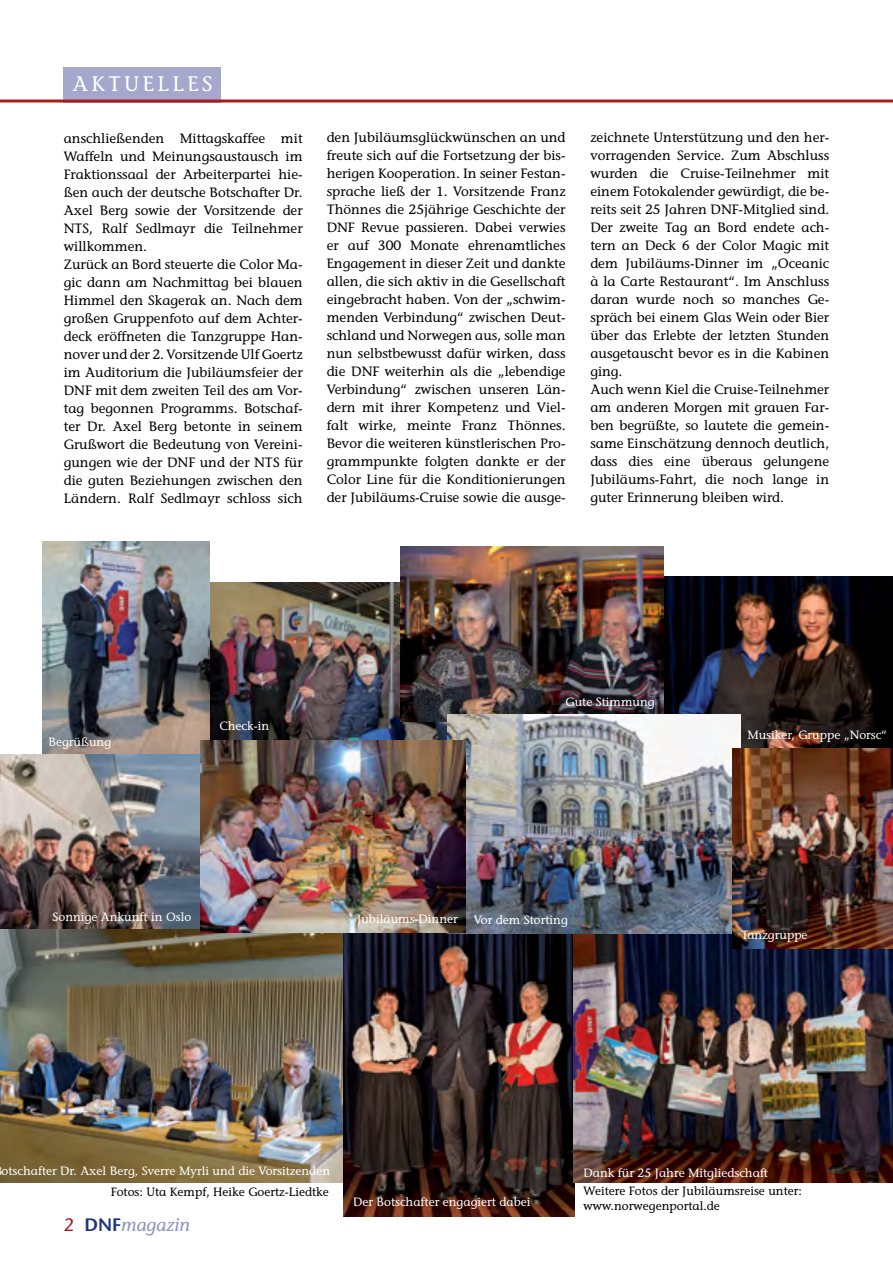
<style>
.page{position:relative;width:893px;height:1263px;background:#fff}
.page>*{position:absolute;margin:0;border:0;box-sizing:border-box;transform-origin:0 0}
.t1{font:21px "Stone Informal";letter-spacing:.16em;color:#fff}
.t2{font:italic 18px "Stone Informal";color:#8f91bf}
.t3{font:13.5px/18px "Stone Informal";color:#000}
.t4{font:12px "Stone Informal";color:#fff}
.t5{font:12px/15px "Stone Informal";color:#000}
.s1{font-family:"Stone Sans";font-style:normal;color:#ae1b1f}
.s2{font-family:"Stone Sans";font-weight:600;font-style:normal;color:#1b3281}
</style>
<div class="page">
<img style="left:209px;top:583px;width:239px;height:157px">
<img style="left:0;top:928px;width:344px;height:254px">
<img style="left:344px;top:933px;width:231px;height:283px">
<div style="left:64px;top:67px;width:157px;height:35px;background:#a6a7cd"></div>
<hr style="left:0;top:99px;width:893px;height:3px;background:#ae1b1f">
<img style="left:43px;top:541px;width:166px;height:213px">
<img style="left:664px;top:577px;width:229px;height:171px">
<img style="left:573px;top:933px;width:320px;height:249px">
<img style="left:401px;top:546px;width:263px;height:176px">
<img style="left:0;top:754px;width:201px;height:174px">
<img style="left:448px;top:714px;width:293px;height:219px">
<img style="left:732px;top:748px;width:161px;height:201px">
<img style="left:201px;top:740px;width:264px;height:193px">
<h1 class="t1" style="left:73px;top:70px;width:142px">AKTUELLES</h1>
<p class="t3" style="left:64px;top:129px;width:240px">anschließenden Mittagskaffee mit Waffeln und Meinungsaustausch im Fraktionssaal der Arbeiterpartei hie&shy;ßen auch der deutsche Botschafter Dr.<br>Axel Berg sowie der Vorsitzende der NTS, Ralf Sedlmayr die Teilnehmer willkommen.<br>Zurück an Bord steuerte die Color Ma&shy;gic dann am Nachmittag bei blauen Himmel den Skagerak an. Nach dem großen Gruppenfoto auf dem Achter&shy;deck eröffneten die Tanzgruppe Han&shy;nover und der 2. Vorsitzende Ulf Goertz im Auditorium die Jubiläumsfeier der DNF mit dem zweiten Teil des am Vor&shy;tag begonnen Programms. Botschaf&shy;ter Dr. Axel Berg betonte in seinem Grußwort die Bedeutung von Vereini&shy;gungen wie der DNF und der NTS für die guten Beziehungen zwischen den Ländern. Ralf Sedlmayr schloss sich</p>
<p class="t3" style="left:327px;top:129px;width:240px;text-align:justify">den Jubiläumsglückwünschen an und freute sich auf die Fortsetzung der bis&shy;herigen Kooperation. In seiner Festan&shy;sprache ließ der 1. Vorsitzende Franz Thönnes die 25jährige Geschichte der DNF Revue passieren. Dabei verwies er auf 300 Monate ehrenamtliches Engagement in dieser Zeit und dankte allen, die sich aktiv in die Gesellschaft eingebracht haben. Von der „schwim&shy;menden Verbindung“ zwischen Deut&shy;schland und Norwegen aus, solle man nun selbstbewusst dafür wirken, dass die DNF weiterhin als die „lebendige Verbindung“ zwischen unseren Län&shy;dern mit ihrer Kompetenz und Viel&shy;falt wirke, meinte Franz Thönnes.<br>Bevor die weiteren künstlerischen Pro&shy;grammpunkte folgten dankte er der Color Line für die Konditionierungen der Jubiläums-Cruise sowie die ausge-</p>
<p class="t3" style="left:590px;top:129px;width:240px">zeichnete Unterstützung und den her&shy;vorragenden Service. Zum Abschluss wurden die Cruise-Teilnehmer mit einem Fotokalender gewürdigt, die be&shy;reits seit 25 Jahren DNF-Mitglied sind.<br>Der zweite Tag an Bord endete ach&shy;tern an Deck 6 der Color Magic mit dem Jubiläums-Dinner im „Oceanic à la Carte Restaurant“. Im Anschluss daran wurde noch so manches Ge&shy;spräch bei einem Glas Wein oder Bier über das Erlebte der letzten Stunden ausgetauscht bevor es in die Kabinen ging.<br>Auch wenn Kiel die Cruise-Teilnehmer am anderen Morgen mit grauen Far&shy;ben begrüßte, so lautete die gemein&shy;same Einschätzung dennoch deutlich, dass dies eine überaus gelungene Jubiläums-Fahrt, die noch lange in guter Erinnerung bleiben wird.</p>
<p class="t4" style="left:48px;top:734px;width:64px">Begrüßung</p>
<p class="t4" style="left:219px;top:718px;width:51px">Check-in</p>
<p class="t4" style="left:53px;top:910px;width:140px">Sonnige Ankunft in Oslo</p>
<p class="t4" style="left:566px;top:694px;width:91px">Gute Stimmung</p>
<p class="t4" style="left:357px;top:911px;width:102px">Jubiläums-Dinner</p>
<p class="t4" style="left:474px;top:912px;width:96px">Vor dem Storting</p>
<p class="t4" style="left:747px;top:727px;width:141px">Musiker, Gruppe „Norsc“</p>
<p class="t4" style="left:741px;top:927px;width:68px">Tanzgruppe</p>
<p class="t4" style="left:2px;top:1163px;width:330px">otschafter Dr. Axel Berg, Sverre Myrli und die Vorsitzenden</p>
<p class="t5" style="left:111px;top:1184px;width:220px">Fotos: Uta Kempf, Heike Goertz-Liedtke</p>
<h2 class="t2" style="left:64px;top:1213px;width:127px"><span class="s1">2</span> <span class="s2">DNF</span>magazin</h2>
<p class="t4" style="left:353px;top:1194px;width:179px">Der Botschafter engagiert dabei</p>
<p class="t4" style="left:583px;top:1165px;width:186px">Dank für 25 Jahre Mitgliedschaft</p>
<p class="t5" style="left:584px;top:1183px;width:220px">Weitere Fotos der Jubiläumsreise unter: www.norwegenportal.de</p>
</div>
